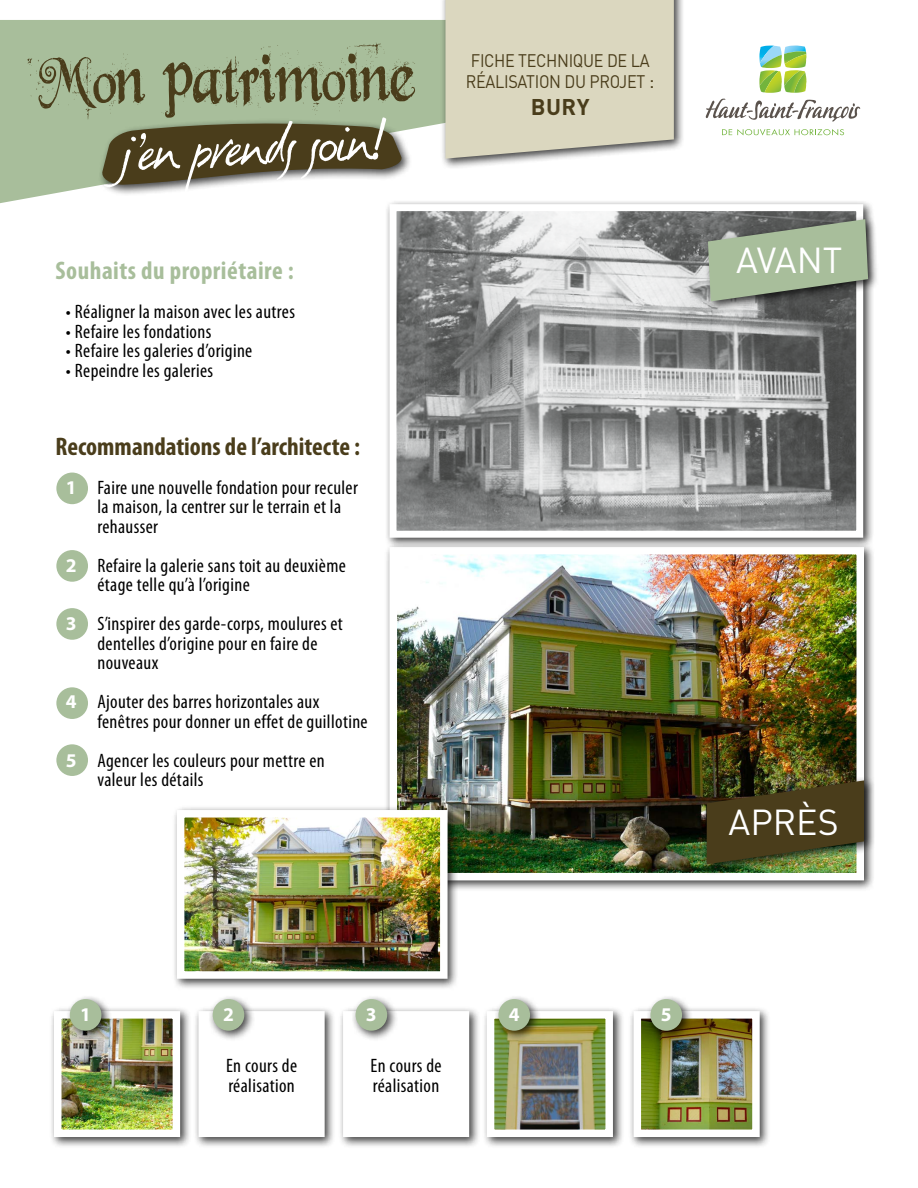
<style>
.page{position:relative;width:918px;height:1188px;background:#fff}
.page>*{position:absolute;margin:0;border:0;box-sizing:border-box;transform-origin:0 0}
.t1{font:35.7px "DIN";color:#fff}
.t2{font:700 condensed 25.5px "Myriad Pro";color:#4a3d1b}
.t3{font:700 condensed 25.5px "Myriad Pro";letter-spacing:.02em;color:#a8be9b}
.t4{font:700 22.5px "DIN";color:#4a3d1b}
.t5{font:condensed 19.5px/19.5px "Myriad Pro";letter-spacing:.02em;color:#000}
.t6{font:700 19.5px "Myriad Pro";color:#fff}
.t7{font:18px/20.9px "DIN";letter-spacing:-.02em;color:#4a3d1b;scale:.9 1}
.s1{font-weight:700;font-stretch:normal;color:#fff}
.s2{font-size:19.8px}
</style>
<div class="page">
<svg style="left:0;top:20px;width:440px;height:183px;fill:#a8be9b"></svg>
<div style="left:97px;top:118px;width:315px;height:78px;background:#fff"></div>
<svg style="left:27px;top:43px;width:388px;height:150px;background:#959d80"></svg>
<svg style="left:722px;top:129px;width:122px;height:6px"></svg>
<svg style="left:705px;top:46px;width:155px;height:76px"></svg>
<div style="left:440px;top:0;width:246px;height:169px;background:#000;opacity:.75"></div>
<div style="left:446px;top:0;width:228px;height:159px;background:#dbd7bf"></div>
<div style="left:49px;top:1006px;width:142px;height:143px;background:#000;opacity:.75"></div>
<img style="left:63px;top:1020px;width:108px;height:108px">
<div style="left:54px;top:1011px;width:126px;height:126px;border:8px solid #fff"></div>
<div style="left:193px;top:1006px;width:143px;height:143px;background:#000;opacity:.75"></div>
<div style="left:202px;top:1015px;width:119px;height:118px;background:#fff"></div>
<div style="left:338px;top:1006px;width:143px;height:143px;background:#000;opacity:.75"></div>
<div style="left:347px;top:1015px;width:118px;height:118px;background:#fff"></div>
<div style="left:628px;top:1006px;width:143px;height:143px;background:#000;opacity:.75"></div>
<img style="left:643px;top:1020px;width:108px;height:108px">
<div style="left:634px;top:1011px;width:126px;height:126px;border:8px solid #fff"></div>
<div style="left:482px;top:1006px;width:142px;height:143px;background:#000;opacity:.75"></div>
<img style="left:496px;top:1020px;width:108px;height:108px">
<div style="left:487px;top:1011px;width:126px;height:126px;border:8px solid #fff"></div>
<div style="left:65px;top:994px;width:47px;height:48px;background:#000;opacity:.75"></div>
<div style="left:70px;top:999px;width:31px;height:32px;background:#a8be9b;border-radius:50%"></div>
<div style="left:208px;top:994px;width:47px;height:48px;background:#000;opacity:.75"></div>
<div style="left:213px;top:999px;width:31px;height:32px;background:#a8be9b;border-radius:50%"></div>
<div style="left:350px;top:994px;width:48px;height:48px;background:#000;opacity:.75"></div>
<div style="left:356px;top:999px;width:31px;height:32px;background:#a8be9b;border-radius:50%"></div>
<div style="left:493px;top:994px;width:48px;height:48px;background:#000;opacity:.75"></div>
<div style="left:498px;top:999px;width:32px;height:32px;background:#a8be9b;border-radius:50%"></div>
<div style="left:645px;top:994px;width:48px;height:48px;background:#000;opacity:.75"></div>
<div style="left:650px;top:999px;width:32px;height:32px;background:#a8be9b;border-radius:50%"></div>
<div style="left:384px;top:542px;width:491px;height:350px;background:#000;opacity:.75"></div>
<img style="left:399px;top:556px;width:456px;height:315px">
<div style="left:390px;top:547px;width:474px;height:333px;border:8px solid #fff"></div>
<div style="left:384px;top:199px;width:491px;height:350px;background:#000;opacity:.75"></div>
<img style="left:398px;top:212px;width:457px;height:318px">
<div style="left:390px;top:204px;width:473px;height:334px;border:7px solid #fff"></div>
<div style="left:703px;top:214px;width:176px;height:98px;background:#000;opacity:.75"></div>
<svg style="left:708px;top:219px;width:160px;height:82px;background:#92a389"></svg>
<div style="left:56px;top:473px;width:32px;height:31px;background:#a8be9b;border-radius:50%"></div>
<div style="left:56px;top:550px;width:32px;height:32px;background:#a8be9b;border-radius:50%"></div>
<div style="left:56px;top:608px;width:32px;height:32px;background:#a8be9b;border-radius:50%"></div>
<div style="left:56px;top:687px;width:32px;height:32px;background:#a8be9b;border-radius:50%"></div>
<div style="left:56px;top:744px;width:32px;height:32px;background:#a8be9b;border-radius:50%"></div>
<div style="left:702px;top:775px;width:173px;height:100px;background:#000;opacity:.75"></div>
<img style="left:707px;top:780px;width:157px;height:84px">
<div style="left:172px;top:805px;width:287px;height:185px;background:#000;opacity:.75"></div>
<img style="left:186px;top:819px;width:253px;height:151px">
<div style="left:177px;top:810px;width:271px;height:169px;border:8px solid #fff"></div>
<h2 class="t3" style="left:56px;top:255px;width:240px">Souhaits du propriétaire :</h2>
<p class="t5" style="left:66px;top:302px;width:231px">• Réaligner la maison avec les autres</p>
<p class="t5" style="left:66px;top:321px;width:147px">• Refaire les fondations</p>
<p class="t5" style="left:66px;top:341px;width:188px">• Refaire les galeries d’origine</p>
<p class="t5" style="left:66px;top:360px;width:149px">• Repeindre les galeries</p>
<h2 class="t2" style="left:56px;top:430px;width:306px">Recommandations de l’architecte :</h2>
<p class="t5" style="left:97px;top:477px;width:262px;text-indent:-31px"><span class="s1">1</span> Faire une nouvelle fondation pour reculer la maison, la centrer sur le terrain et la rehausser</p>
<p class="t5" style="left:97px;top:555px;width:250px;text-indent:-31px"><span class="s1">2</span> Refaire la galerie sans toit au deuxième étage telle qu’à l’origine</p>
<p class="t5" style="left:97px;top:614px;width:247px;text-indent:-31px"><span class="s1">3</span> S’inspirer des garde-corps, moulures et dentelles d’origine pour en faire de nouveaux</p>
<p class="t5" style="left:97px;top:692px;width:272px;text-indent:-31px"><span class="s1">4</span> Ajouter des barres horizontales aux fenêtres pour donner un effet de guillotine</p>
<p class="t5" style="left:97px;top:750px;width:229px;text-indent:-31px"><span class="s1">5</span> Agencer les couleurs pour mettre en valeur les détails</p>
<p class="t7" style="left:466px;top:50px;width:211px">FICHE TECHNIQUE DE LA<br>RÉALISATION DU PROJET <span class="s2">:</span></p>
<p class="t4" style="left:531px;top:92px;width:60px">BURY</p>
<h1 class="t1" style="left:736px;top:237px;width:108px">AVANT</h1>
<h1 class="t1" style="left:729px;top:800px;width:112px">APRÈS</h1>
<p class="t6" style="left:80px;top:1001px;width:12px">1</p>
<p class="t6" style="left:223px;top:1001px;width:12px">2</p>
<p class="t6" style="left:366px;top:1001px;width:12px">3</p>
<p class="t6" style="left:509px;top:1001px;width:12px">4</p>
<p class="t6" style="left:661px;top:1001px;width:12px">5</p>
<p class="t5" style="left:226px;top:1056px;width:73px">En cours de réalisation</p>
<p class="t5" style="left:371px;top:1056px;width:73px">En cours de réalisation</p>
</div>
